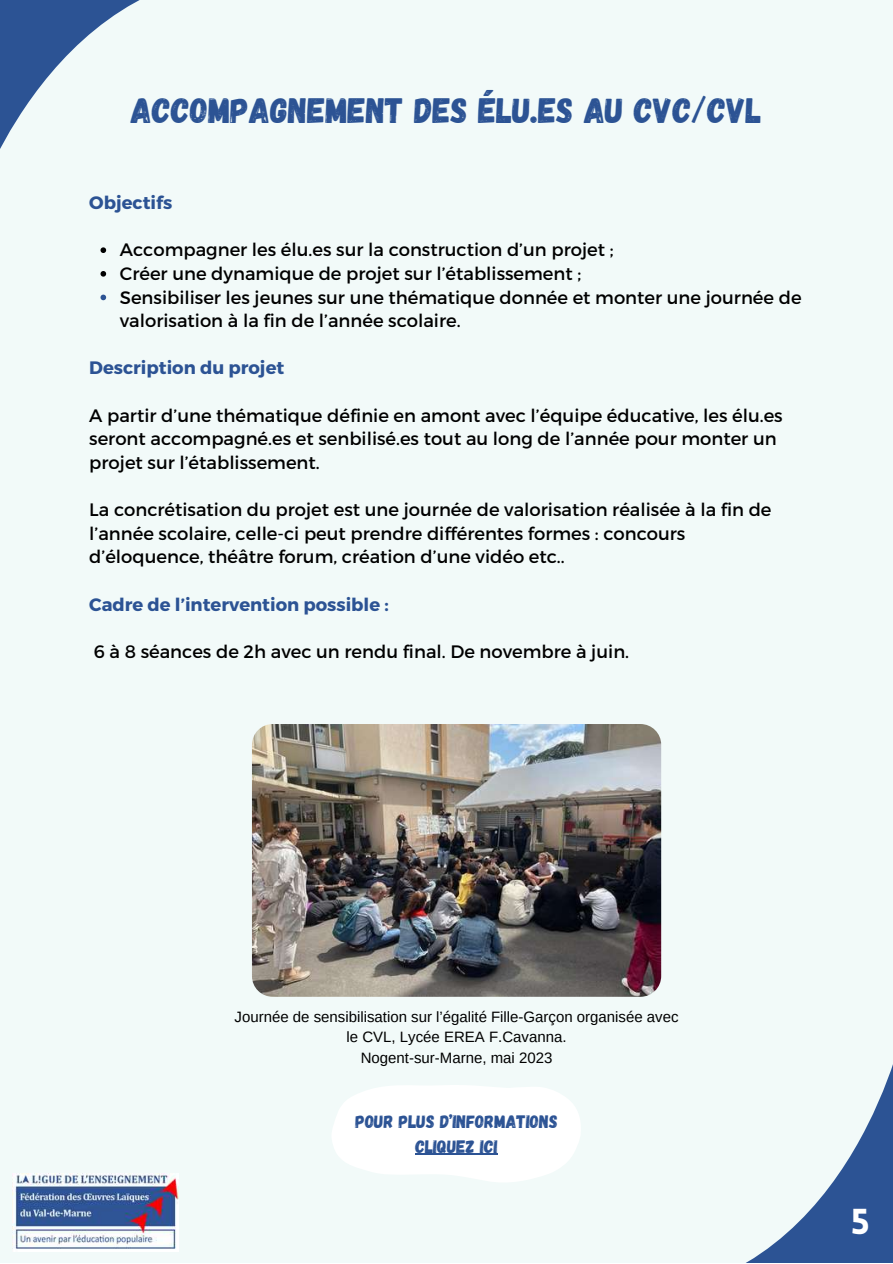
<style>
.page{position:relative;width:893px;height:1264px;background:#fff}
.page>*{position:absolute;margin:0;border:0;box-sizing:border-box;transform-origin:0 0}
.t1{font:35.25px "Gagalin";color:#2c5394}
.t2{font:900 35.25px "Lovelo";color:#fff}
.t3{font:18px/23.5px "Montserrat";color:#000}
.t4{font:700 18px "Montserrat";color:#2c5394}
.t5{font:18px/24.8px "Gagalin";color:#2c5394;text-align:center}
.t6{font:15px/20.2px "Arimo";color:#000;text-align:center}
</style>
<div class="page">
<div style="left:0;top:0;width:892px;height:1262px;background:#f2faf9"></div>
<img style="left:252px;top:724px;width:409px;height:272px;border-radius:21px">
<svg style="left:100px;top:247px;width:6px;height:6px"></svg>
<svg style="left:100px;top:271px;width:6px;height:5px"></svg>
<svg style="left:100px;top:294px;width:6px;height:6px"></svg>
<svg style="left:332px;top:1085px;width:249px;height:97px"></svg>
<hr style="left:415px;top:1153px;width:82px;height:1px;background:#2c5394">
<svg style="left:747px;top:1067px;width:145px;height:195px"></svg>
<svg style="left:0;top:0;width:140px;height:149px"></svg>
<img style="left:12px;top:1173px;width:167px;height:78px">
<h1 class="t1" style="left:131px;top:87px;width:632px">ACCOMPAGNEMENT DES ÉLU.ES AU CVC/CVL</h1>
<p class="t4" style="left:89px;top:191px;width:85px">Objectifs</p>
<p class="t3" style="left:120px;top:237px;width:683px">Accompagner les élu.es sur la construction d’un projet ;<br>Créer une dynamique de projet sur l’établissement ;<br>Sensibiliser les jeunes sur une thématique donnée et monter une journée de valorisation à la fin de l’année scolaire.</p>
<p class="t4" style="left:89px;top:356px;width:196px">Description du projet</p>
<p class="t3" style="left:89px;top:402px;width:695px">A partir d’une thématique définie en amont avec l’équipe éducative, les élu.es seront accompagné.es et senbilisé.es tout au long de l’année pour monter un projet sur l’établissement.</p>
<p class="t3" style="left:89px;top:497px;width:683px">La concrétisation du projet est une journée de valorisation réalisée à la fin de l’année scolaire, celle-ci peut prendre différentes formes : concours d’éloquence, théâtre forum, création d’une vidéo etc..</p>
<p class="t4" style="left:89px;top:592px;width:301px">Cadre de l’intervention possible :</p>
<p class="t3" style="left:94px;top:638px;width:536px">6 à 8 séances de 2h avec un rendu final. De novembre à juin.</p>
<p class="t6" style="left:234px;top:1006px;width:445px">Journée de sensibilisation sur l’égalité Fille-Garçon organisée avec le CVL, Lycée EREA F.Cavanna.<br>Nogent-sur-Marne, mai 2023</p>
<p class="t5" style="left:355px;top:1108px;width:204px">POUR PLUS D’INFORMATIONS<br>CLIQUEZ ICI</p>
<h1 class="t2" style="left:851px;top:1207px;width:20px">5</h1>
</div>
